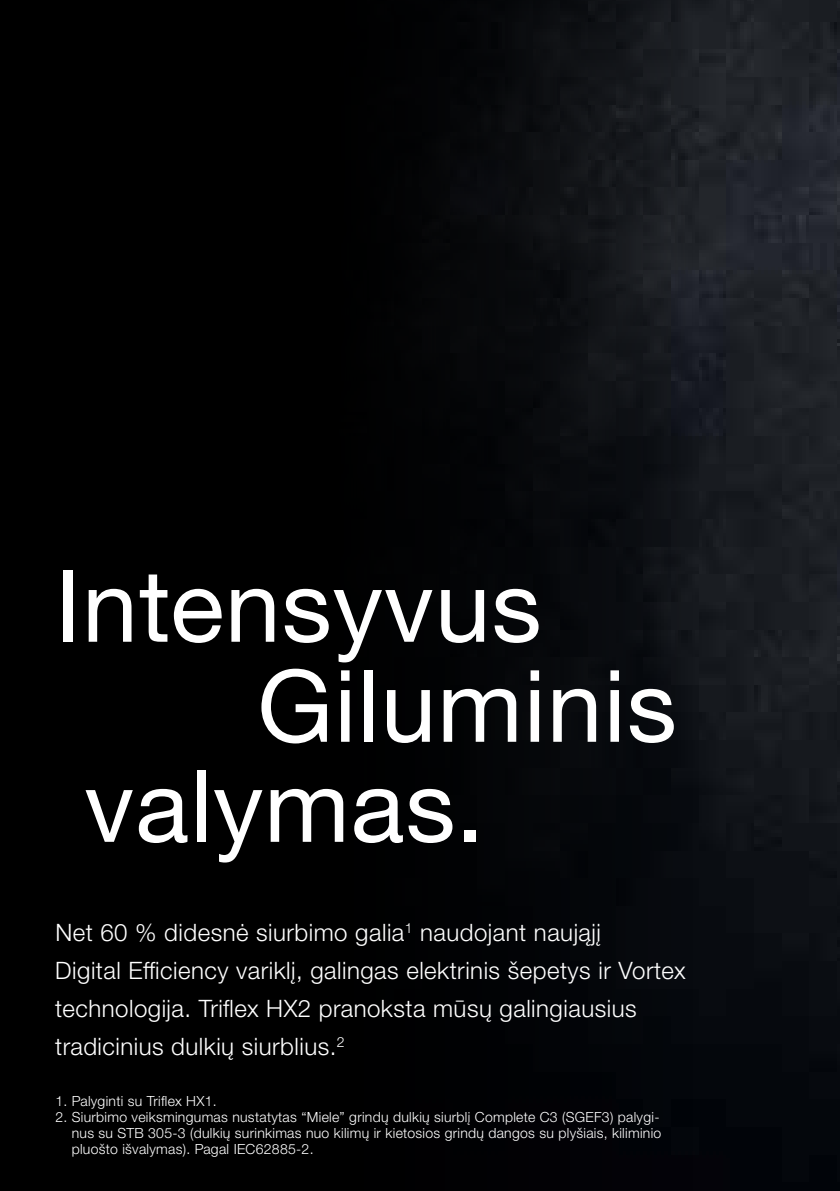
<style>
.page{position:relative;width:840px;height:1191px;background:#fff}
.page>*{position:absolute;margin:0;border:0;box-sizing:border-box;transform-origin:0 0}
.t1{font:100px "Helvetica Neue LTW1 G";letter-spacing:.01em;color:#fff}
.t2{font:300 24px/38px "Helvetica Neue LTW1 G";letter-spacing:.02em;color:#fff}
.t3{font:300 14px/16px "Helvetica Neue LTW1 G";letter-spacing:.02em;color:#fff}
</style>
<div class="page">
<div style="left:0;top:0;width:839px;height:1191px;background:#000"></div>
<img style="left:436px;top:0;width:403px;height:1182px">
<h1 class="t1" style="left:55px;top:544px;width:487px">Intensyvus</h1>
<h1 class="t1" style="left:257px;top:644px;width:421px">Giluminis</h1>
<h1 class="t1" style="left:84px;top:744px;width:401px">valymas.</h1>
<h2 class="t2" style="left:55px;top:913px;width:631px">Net 60 % didesnė siurbimo galia<sup>1</sup> naudojant naująjį<br>Digital Efficiency variklį, galingas elektrinis šepetys ir Vortex technologija. Triflex HX2 pranoksta mūsų galingiausius tradicinius dulkių siurblius.<sup>2</sup></h2>
<p class="t3" style="left:55px;top:1093px;width:163px">1. Palyginti su Triflex HX1.</p>
<p class="t3" style="left:72px;top:1109px;width:590px;text-indent:-16px">2. Siurbimo veiksmingumas nustatytas “Miele” grindų dulkių siurblį Complete C3 (SGEF3) palygi&shy;nus su STB 305-3 (dulkių surinkimas nuo kilimų ir kietosios grindų dangos su plyšiais, kiliminio pluošto išvalymas). Pagal IEC62885-2.</p>
</div>
